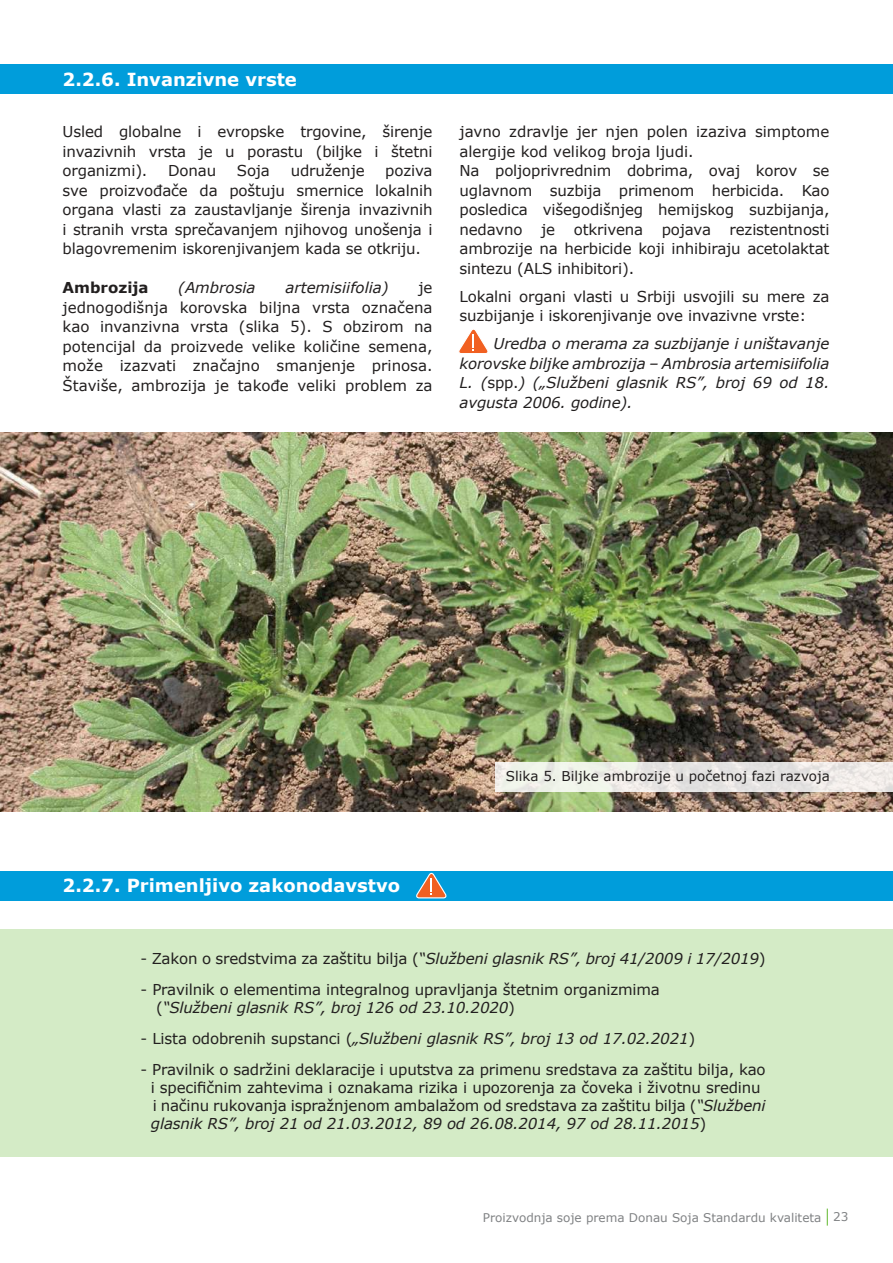
<style>
.page{position:relative;width:893px;height:1263px;background:#fff}
.page>*{position:absolute;margin:0;border:0;box-sizing:border-box;transform-origin:0 0}
.t1{font:700 18px "Verdana";color:#fff}
.t2{font:15px/19.5px "Verdana";letter-spacing:-.01em;color:#221f1f}
.t3{font:italic 15px/19.5px "Verdana";letter-spacing:-.01em;color:#221f1f;text-align:justify}
.t4{font:700 15px "Verdana";color:#221f1f}
.t5{font:13.5px "Verdana";color:#221f1f}
.t6{font:12px "Verdana";color:#808284}
.s1{font-style:normal}
.s2{font-style:italic}
</style>
<div class="page">
<svg style="left:827px;top:1208px;width:1px;height:17px"></svg>
<img style="left:0;top:433px;width:893px;height:378px">
<div style="left:0;top:929px;width:893px;height:228px;background:#d4ebc6"></div>
<div style="left:0;top:871px;width:893px;height:29px;background:#009ddb"></div>
<svg style="left:495px;top:762px;width:398px;height:29px"></svg>
<div style="left:0;top:64px;width:893px;height:30px;background:#009ddb"></div>
<svg style="left:459px;top:329px;width:29px;height:24px"></svg>
<svg style="left:416px;top:872px;width:31px;height:27px"></svg>
<p class="t1" style="left:63px;top:71px;width:236px">2.2.6. Invanzivne vrste</p>
<p class="t2" style="left:63px;top:122px;width:371px;text-align:justify">Usled globalne i evropske trgovine, širenje invazivnih vrsta je u porastu (biljke i štetni organizmi).</p>
<p class="t2" style="left:168px;top:161px;width:50px">Donau</p>
<p class="t2" style="left:237px;top:161px;width:35px">Soja</p>
<p class="t2" style="left:291px;top:161px;width:75px">udruženje</p>
<p class="t2" style="left:63px;top:161px;width:371px;text-align:justify;text-indent:323px">poziva sve proizvođače da poštuju smernice lokalnih organa vlasti za zaustavljanje širenja invazivnih i stranih vrsta sprečavanjem njihovog unošenja i blagovremenim iskorenjivanjem kada se otkriju.</p>
<p class="t4" style="left:63px;top:281px;width:87px">Ambrozija</p>
<p class="t3" style="left:178px;top:278px;width:79px">(Ambrosia</p>
<p class="t3" style="left:285px;top:278px;width:105px">artemisiifolia)</p>
<p class="t2" style="left:63px;top:279px;width:371px;text-align:justify;text-indent:356px">je jednogodišnja korovska biljna vrsta označena kao invanzivna vrsta (slika 5). S obzirom na potencijal da proizvede velike količine semena, može izazvati značajno smanjenje prinosa.<br>Štaviše, ambrozija je takođe veliki problem za</p>
<p class="t2" style="left:459px;top:122px;width:371px">javno zdravlje jer njen polen izaziva simptome alergije kod velikog broja ljudi.<br>Na poljoprivrednim dobrima, ovaj korov se uglavnom suzbija primenom herbicida. Kao posledica višegodišnjeg hemijskog suzbijanja, nedavno je otkrivena pojava rezistentnosti ambrozije na herbicide koji inhibiraju acetolaktat sintezu (ALS inhibitori).</p>
<p class="t2" style="left:459px;top:287px;width:371px">Lokalni organi vlasti u Srbiji usvojili su mere za suzbijanje i iskorenjivanje ove invazivne vrste:</p>
<p class="t3" style="left:459px;top:334px;width:371px;text-indent:34px">Uredba o merama za suzbijanje i uništavanje korovske biljke ambrozija – Ambrosia artemisiifolia L. (<span class="s1">spp.</span>) („Službeni glasnik RS”, broj 69 od 18. avgusta 2006. godine).</p>
<p class="t1" style="left:63px;top:877px;width:339px">2.2.7. Primenljivo zakonodavstvo</p>
<p class="t5" style="left:506px;top:767px;width:325px">Slika 5. Biljke ambrozije u početnoj fazi razvoja</p>
<p class="t3" style="left:141px;top:949px;width:627px"><span class="s1">- Zakon o sredstvima za zaštitu bilja (</span>“Službeni glasnik RS”, broj 41/2009 i 17/2019<span class="s1">)</span></p>
<p class="t2" style="left:156px;top:980px;width:505px;line-height:18px;text-indent:-15px">- Pravilnik o elementima integralnog upravljanja štetnim organizmima (<span class="s2">“Službeni glasnik RS”, broj 126 оd 23.10.2020</span>)</p>
<p class="t3" style="left:141px;top:1028px;width:556px"><span class="s1">- Lista odobrenih supstanci (</span>„Službeni glasnik RS”, broj 13 od 17.02.2021<span class="s1">)</span></p>
<p class="t2" style="left:151px;top:1060px;width:616px;line-height:18px;text-indent:-10px">- Pravilnik o sadržini deklaracije i uputstva za primenu sredstava za zaštitu bilja, kao i specifičnim zahtevima i oznakama rizika i upozorenja za čoveka i životnu sredinu i načinu rukovanja ispražnjenom ambalažom od sredstava za zaštitu bilja (<span class="s2">“Službeni glasnik RS”, broj 21 od 21.03.2012, 89 od 26.08.2014, 97 od 28.11.2015</span>)</p>
<p class="t6" style="left:483px;top:1213px;width:367px">Proizvodnja soje prema Donau Soja Standardu kvaliteta 23</p>
</div>
